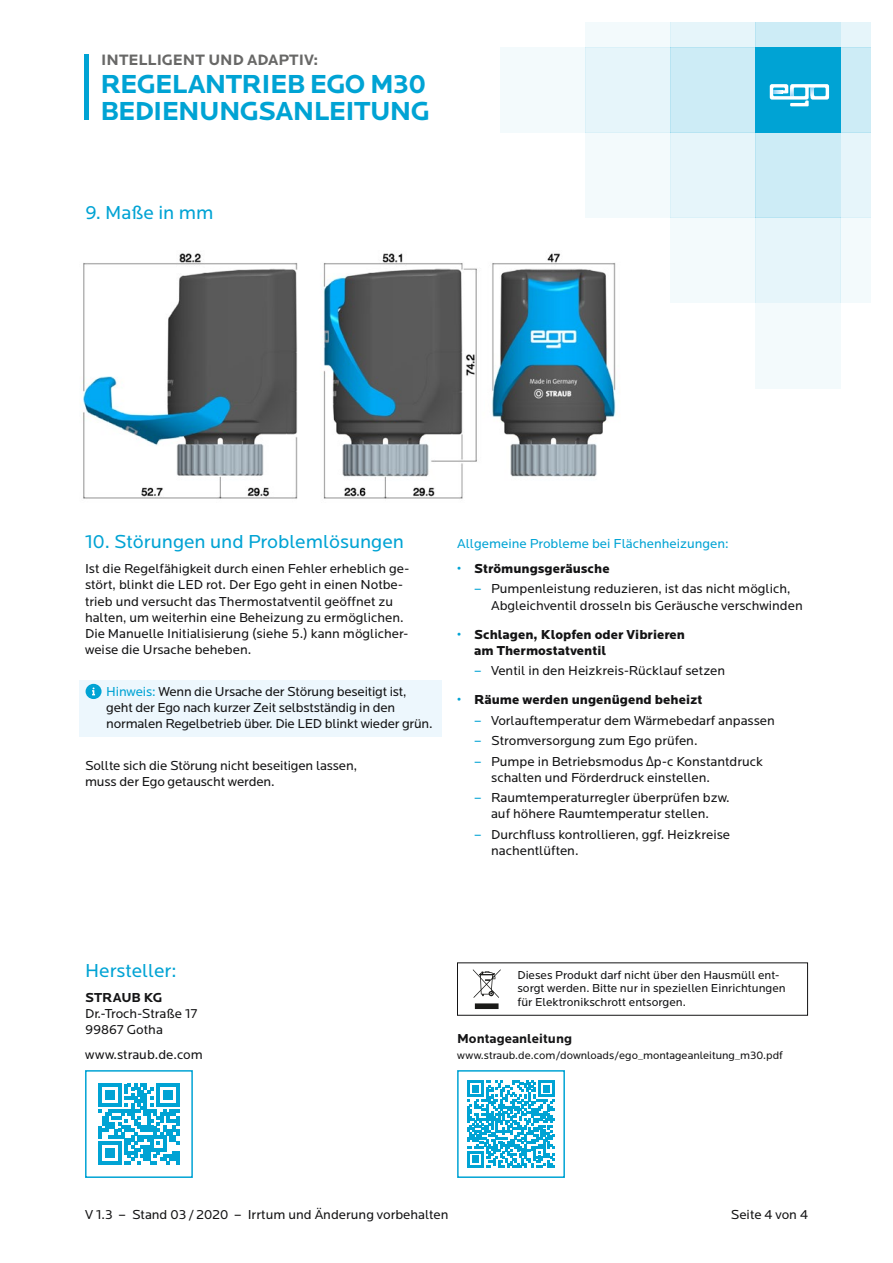
<style>
.page{position:relative;width:893px;height:1263px;background:#fff}
.page>*{position:absolute;margin:0;border:0;box-sizing:border-box;transform-origin:0 0}
.t1{font:700 27.15px/27.2px "Locator";letter-spacing:-.025em;color:#00a3d4}
.t2{font:19.5px "Locator";color:#00a3d4}
.t3{font:700 15.6px "Locator";color:#686867}
.t4{font:13.5px/16.2px "Locator";color:#141415}
.t5{font:900 13.5px/16.2px "Locator";color:#141415}
.t6{font:13.5px "Locator";color:#00a3d4}
.t7{font:700 13.5px "Locator";color:#141415}
.t8{font:12px/13.5px "Locator";color:#141415}
.t9{font:11.25px "Locator";color:#141415}
.s1{color:#00a3d4}
.s2{font-family:"Open Sans"}
</style>
<div class="page">
<div style="left:756px;top:48px;width:85px;height:85px;background:#00a3d4"></div>
<div style="left:756px;top:133px;width:85px;height:85px;background:#cdecf6"></div>
<div style="left:671px;top:48px;width:85px;height:85px;background:#cdecf6"></div>
<div style="left:671px;top:133px;width:85px;height:85px;background:#e6f5fa"></div>
<div style="left:756px;top:218px;width:85px;height:85px;background:#e6f5fa"></div>
<div style="left:586px;top:48px;width:85px;height:85px;background:#e6f5fa"></div>
<div style="left:586px;top:133px;width:85px;height:85px;background:#f3fafc"></div>
<div style="left:501px;top:48px;width:85px;height:85px;background:#f3fafc"></div>
<div style="left:586px;top:0;width:85px;height:48px;background:#f3fafc"></div>
<div style="left:756px;top:303px;width:85px;height:85px;background:#f3fafc"></div>
<div style="left:841px;top:218px;width:52px;height:85px;background:#f3fafc"></div>
<div style="left:671px;top:218px;width:85px;height:85px;background:#f3fafc"></div>
<div style="left:671px;top:0;width:85px;height:48px;background:#e6f5fa"></div>
<svg style="left:841px;top:22px;width:30px;height:26px"></svg>
<div style="left:841px;top:133px;width:52px;height:85px;background:#e6f5fa"></div>
<div style="left:841px;top:48px;width:52px;height:85px;background:#cdecf6"></div>
<div style="left:756px;top:0;width:85px;height:48px;background:#cdecf6"></div>
<svg style="left:770px;top:84px;width:59px;height:22px"></svg>
<div style="left:80px;top:680px;width:362px;height:56px;background:#edf7fd"></div>
<img style="left:83px;top:253px;width:534px;height:246px">
<div style="left:0;top:0;width:893px;height:21px;background:#fff"></div>
<div style="left:872px;top:0;width:21px;height:1263px;background:#fff"></div>
<hr style="left:85px;top:54px;width:4px;height:65px;background:#00a3d4">
<svg style="left:99px;top:1084px;width:80px;height:80px"></svg>
<div style="left:85px;top:1070px;width:108px;height:108px;border:2px solid #00a3d4"></div>
<svg style="left:467px;top:1080px;width:88px;height:88px"></svg>
<div style="left:457px;top:1070px;width:108px;height:108px;border:2px solid #00a3d4"></div>
<svg style="left:473px;top:969px;width:28px;height:40px"></svg>
<div style="left:457px;top:962px;width:351px;height:54px;border:1px solid #141415"></div>
<div style="left:86px;top:684px;width:16px;height:15px;background:#00a3d4;border-radius:50%"></div>
<svg style="left:92px;top:687px;width:3px;height:8px"></svg>
<p class="t3" style="left:101px;top:51px;width:219px">INTELLIGENT UND ADAPTIV:</p>
<h1 class="t1" style="left:100px;top:71px;width:331px">REGELANTRIEB EGO M30<br>BEDIENUNGSANLEITUNG</h1>
<h2 class="t2" style="left:85px;top:201px;width:130px">9. Maße in mm</h2>
<h2 class="t2" style="left:85px;top:531px;width:321px">10. Störungen und Problemlösungen</h2>
<p class="t4" style="left:85px;top:561px;width:326px">Ist die Regelfähigkeit durch einen Fehler erheblich ge&shy;stört, blinkt die LED rot. Der Ego geht in einen Notbe&shy;trieb und versucht das Thermostatventil geöffnet zu halten, um weiterhin eine Beheizung zu ermöglichen.<br>Die Manuelle Initialisierung (siehe 5.) kann möglicher&shy;weise die Ursache beheben.</p>
<p class="t4" style="left:106px;top:683px;width:328px"><span class="s1">Hinweis:</span> Wenn die Ursache der Störung beseitigt ist, geht der Ego nach kurzer Zeit selbstständig in den normalen Regelbetrieb über. Die LED blinkt wieder grün.</p>
<p class="t4" style="left:85px;top:758px;width:274px">Sollte sich die Störung nicht beseitigen lassen, muss der Ego getauscht werden.</p>
<p class="t6" style="left:457px;top:536px;width:273px">Allgemeine Probleme bei Flächenheizungen:</p>
<p class="t5" style="left:457px;top:561px;width:154px"><span class="s1">•</span> Strömungsgeräusche</p>
<p class="t4" style="left:491px;top:581px;width:313px;text-indent:-17px"><span class="s1">–</span> Pumpenleistung reduzieren, ist das nicht möglich,<br>Abgleichventil drosseln bis Geräusche verschwinden</p>
<p class="t5" style="left:474px;top:626px;width:212px;text-indent:-17px"><span class="s1">•</span> Schlagen, Klopfen oder Vibrieren am Thermostatventil</p>
<p class="t4" style="left:474px;top:663px;width:252px"><span class="s1">–</span> Ventil in den Heizkreis-Rücklauf setzen</p>
<p class="t5" style="left:457px;top:692px;width:247px"><span class="s1">•</span> Räume werden ungenügend beheizt</p>
<p class="t4" style="left:474px;top:712px;width:302px"><span class="s1">–</span> Vorlauftemperatur dem Wärmebedarf anpassen</p>
<p class="t4" style="left:474px;top:733px;width:225px"><span class="s1">–</span> Stromversorgung zum Ego prüfen.</p>
<p class="t4" style="left:491px;top:753px;width:273px;text-indent:-17px"><span class="s1">–</span> Pumpe in Betriebsmodus <span class="s2">Δ</span>p-c Konstantdruck schalten und Förderdruck einstellen.</p>
<p class="t4" style="left:474px;top:790px;width:257px;text-align:center"><span class="s1">–</span> Raumtemperaturregler überprüfen bzw. auf höhere Raumtemperatur stellen.</p>
<p class="t4" style="left:491px;top:826px;width:241px;text-indent:-17px"><span class="s1">–</span> Durchfluss kontrollieren, ggf. Heizkreise nachentlüften.</p>
<h2 class="t2" style="left:85px;top:960px;width:93px">Hersteller:</h2>
<p class="t7" style="left:85px;top:989px;width:79px">STRAUB KG</p>
<p class="t4" style="left:85px;top:1005px;width:114px">Dr.-Troch-Straße 17<br>99867 Gotha</p>
<p class="t4" style="left:85px;top:1046px;width:119px">www.straub.de.com</p>
<p class="t8" style="left:517px;top:968px;width:270px">Dieses Produkt darf nicht über den Hausmüll ent&shy;sorgt werden. Bitte nur in speziellen Einrichtungen für Elektronikschrott entsorgen.</p>
<p class="t7" style="left:457px;top:1030px;width:116px">Montageanleitung</p>
<p class="t9" style="left:457px;top:1049px;width:327px">www.straub.de.com/downloads/ego_montageanleitung_m30.pdf</p>
<p class="t4" style="left:85px;top:1206px;width:365px">V 1.3 – Stand 03/2020 – Irrtum und Änderung vorbehalten</p>
<p class="t4" style="left:731px;top:1206px;width:79px">Seite 4 von 4</p>
</div>
